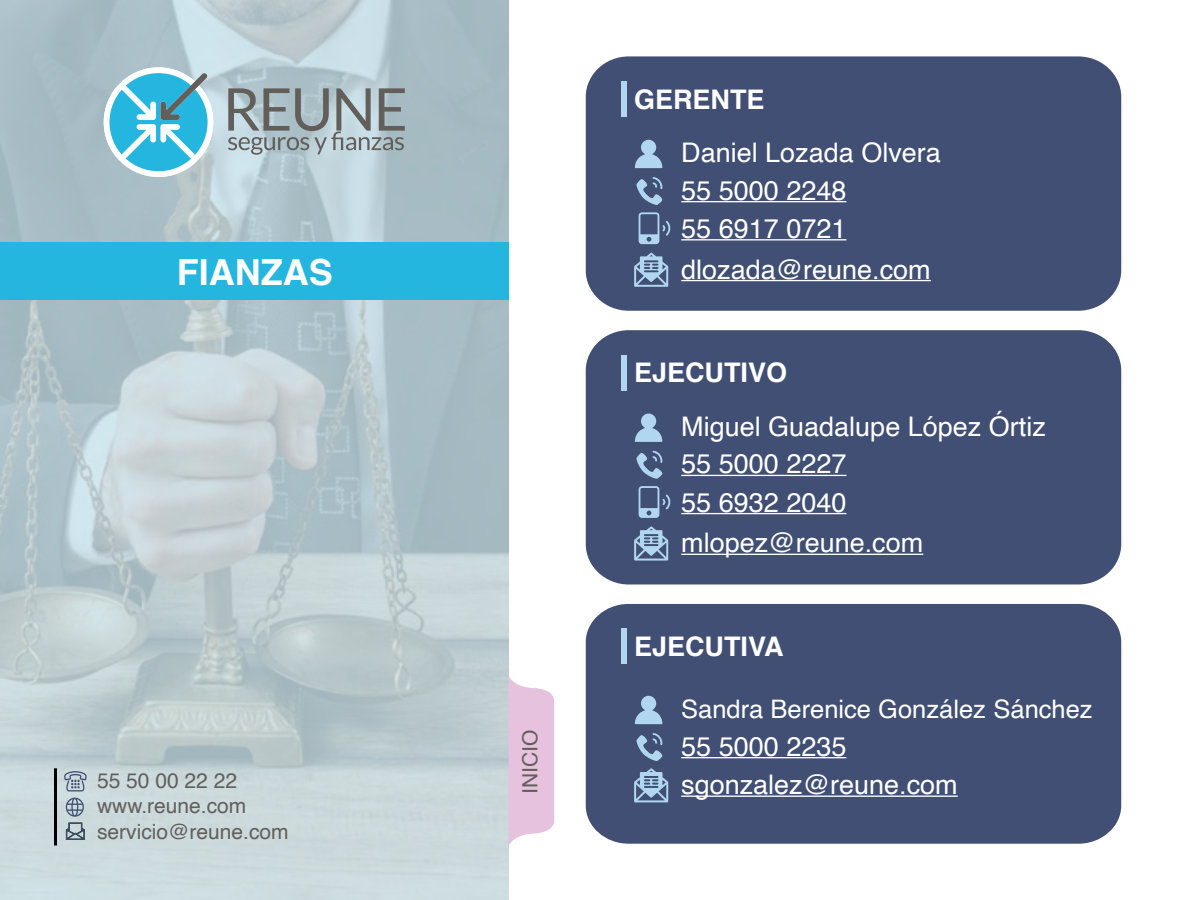
<style>
.page{position:relative;width:1200px;height:900px;background:#fff}
.page>*{position:absolute;margin:0;border:0;box-sizing:border-box;transform-origin:0 0}
.t1{font:700 36px "Helvetica";color:#fff}
.t2{font:27px "Helvetica";color:#fff}
.t3{font:700 27px "Helvetica";color:#fff}
.t4{font:25.5px "Helvetica";color:#fff}
.t5{font:21px/25.2px "Helvetica";color:#625f5b}
</style>
<div class="page">
<div style="left:586px;top:56px;width:535px;height:255px;background:#404f73;border-radius:42px"></div>
<div style="left:586px;top:330px;width:535px;height:255px;background:#404f73;border-radius:42px"></div>
<div style="left:586px;top:604px;width:535px;height:240px;background:#404f73"></div>
<div style="left:622px;top:81px;width:5px;height:36px;background:#b0d6f0"></div>
<div style="left:622px;top:355px;width:5px;height:36px;background:#b0d6f0"></div>
<div style="left:622px;top:628px;width:5px;height:36px;background:#b0d6f0"></div>
<svg style="left:635px;top:140px;width:27px;height:28px"></svg>
<svg style="left:635px;top:414px;width:27px;height:28px"></svg>
<svg style="left:635px;top:696px;width:27px;height:28px"></svg>
<svg style="left:634px;top:253px;width:34px;height:34px"></svg>
<svg style="left:634px;top:526px;width:34px;height:35px"></svg>
<svg style="left:634px;top:768px;width:34px;height:34px"></svg>
<svg style="left:636px;top:177px;width:27px;height:28px"></svg>
<svg style="left:636px;top:451px;width:27px;height:28px"></svg>
<svg style="left:636px;top:733px;width:27px;height:28px"></svg>
<hr style="left:681px;top:280px;width:250px;height:1px;background:#fff">
<hr style="left:681px;top:554px;width:242px;height:1px;background:#fff">
<hr style="left:681px;top:796px;width:277px;height:1px;background:#fff">
<hr style="left:681px;top:201px;width:165px;height:1px;background:#fff">
<hr style="left:681px;top:475px;width:165px;height:1px;background:#fff">
<hr style="left:681px;top:239px;width:165px;height:1px;background:#fff">
<hr style="left:681px;top:513px;width:165px;height:1px;background:#fff">
<hr style="left:681px;top:757px;width:165px;height:1px;background:#fff">
<svg style="left:639px;top:212px;width:32px;height:32px"></svg>
<svg style="left:639px;top:486px;width:32px;height:32px"></svg>
<svg style="left:0;top:0;width:508px;height:900px"></svg>
<svg style="left:228px;top:88px;width:177px;height:67px"></svg>
<svg style="left:104px;top:67px;width:109px;height:110px"></svg>
<svg style="left:508px;top:676px;width:47px;height:170px"></svg>
<div style="left:0;top:242px;width:508px;height:58px;background:#25b6e0"></div>
<svg style="left:64px;top:771px;width:23px;height:20px"></svg>
<svg style="left:66px;top:798px;width:19px;height:42px"></svg>
<div style="left:54px;top:768px;width:3px;height:77px;border:2px solid #000"></div>
<h1 class="t1" style="left:177px;top:244px;width:157px">FIANZAS</h1>
<p class="t5" style="left:97px;top:769px;width:193px">55 50 00 22 22 www.reune.com servicio@reune.com</p>
<p class="t5" style="left:518px;top:794px;width:66px;rotate:-90deg">INICIO</p>
<p class="t3" style="left:634px;top:77px;width:132px">GERENTE</p>
<p class="t2" style="left:681px;top:132px;width:261px">Daniel Lozada Olvera</p>
<p class="t2" style="left:681px;top:169px;width:167px">55 5000 2248</p>
<p class="t2" style="left:681px;top:207px;width:167px">55 6917 0721</p>
<p class="t2" style="left:681px;top:248px;width:251px">dlozada@reune.com</p>
<p class="t3" style="left:634px;top:351px;width:155px">EJECUTIVO</p>
<p class="t2" style="left:681px;top:406px;width:366px">Miguel Guadalupe López Órtiz</p>
<p class="t2" style="left:681px;top:443px;width:167px">55 5000 2227</p>
<p class="t2" style="left:681px;top:481px;width:167px">55 6932 2040</p>
<p class="t2" style="left:681px;top:522px;width:243px">mlopez@reune.com</p>
<p class="t3" style="left:634px;top:625px;width:151px">EJECUTIVA</p>
<p class="t4" style="left:681px;top:690px;width:413px">Sandra Berenice González Sánchez</p>
<p class="t2" style="left:681px;top:725px;width:167px">55 5000 2235</p>
<p class="t2" style="left:681px;top:764px;width:278px">sgonzalez@reune.com</p>
</div>
